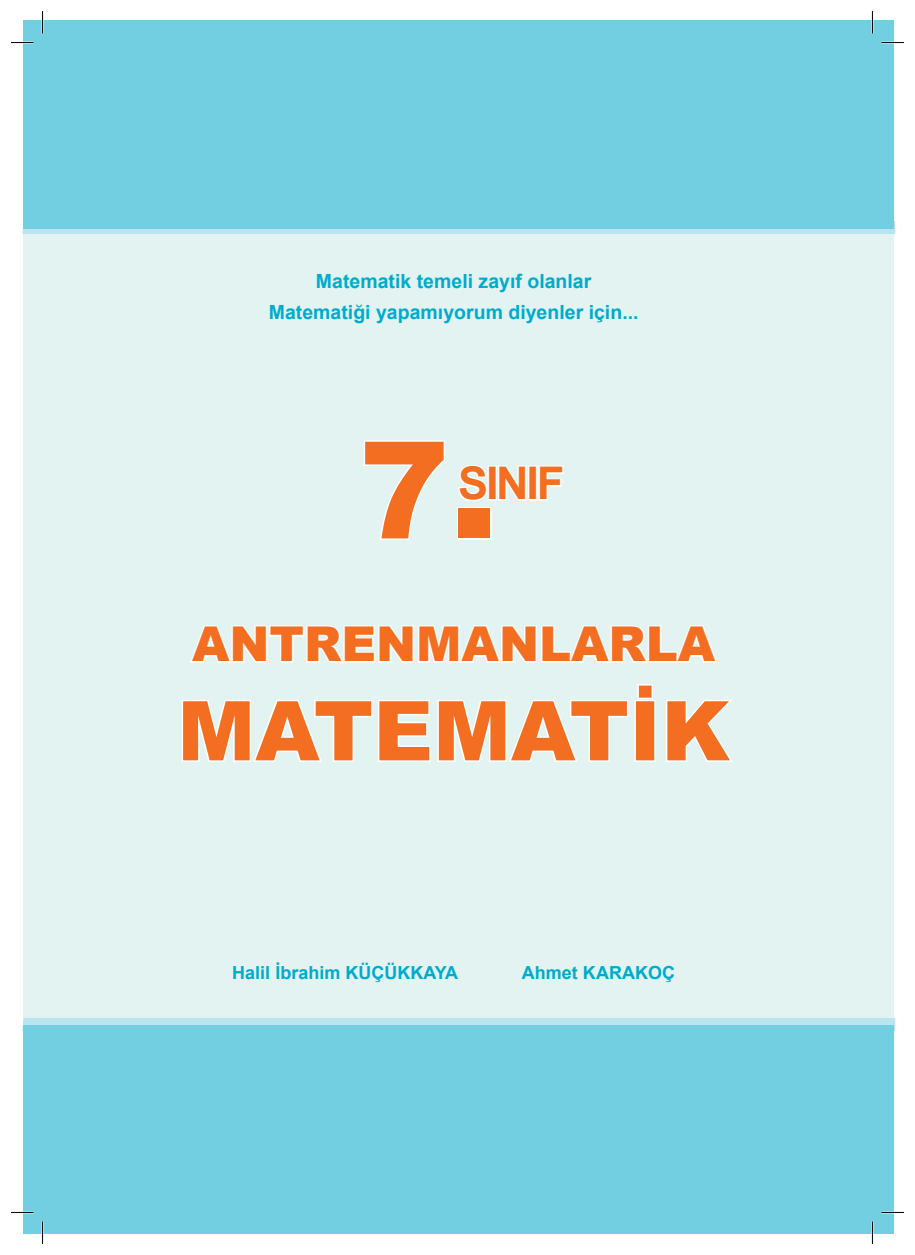
<style>
.page{position:relative;width:915px;height:1255px;background:#fff}
.page>*{position:absolute;margin:0;border:0;box-sizing:border-box;transform-origin:0 0}
.t1{font:900 135px "Arial";color:#f36e21}
.t2{font:900 82.5px "Arial";color:#f36e21}
.t3{font:900 48px "Arial";color:#f36e21}
.t4{font:700 45px "Arial";letter-spacing:-.05em;color:#f36e21}
.t5{font:700 19.5px/31.5px "Arial";color:#00abcd;text-align:center}
.t6{font:700 18px "Arial";color:#00abcd}
.s1{font-size:150px}
</style>
<div class="page">
<div style="left:23px;top:21px;width:870px;height:1004px;background:#e2f3f2"></div>
<svg style="left:22px;top:221px;width:872px;height:13px;background:#aee0ec"></svg>
<svg style="left:22px;top:1017px;width:872px;height:13px;background:#bee5ef"></svg>
<div style="left:23px;top:20px;width:870px;height:208px;background:#72cee1"></div>
<div style="left:23px;top:1025px;width:870px;height:208px;background:#72cee1"></div>
<svg style="left:190px;top:625px;width:527px;height:38px"></svg>
<svg style="left:182px;top:684px;width:474px;height:78px"></svg>
<svg style="left:666px;top:700px;width:67px;height:62px"></svg>
<svg style="left:364px;top:440px;width:81px;height:100px"></svg>
<div style="left:456px;top:507px;width:35px;height:33px;border:3px solid #fff"></div>
<svg style="left:458px;top:465px;width:29px;height:36px"></svg>
<div style="left:487px;top:465px;width:10px;height:36px;border:3px solid #fff"></div>
<svg style="left:496px;top:465px;width:31px;height:36px"></svg>
<div style="left:528px;top:465px;width:9px;height:36px;border:3px solid #fff"></div>
<svg style="left:537px;top:465px;width:27px;height:36px"></svg>
<hr style="left:11px;top:1211px;width:23px;height:2px;background:#fff">
<hr style="left:881px;top:1211px;width:22px;height:2px;background:#fff">
<hr style="left:871px;top:11px;width:2px;height:23px;background:#fff">
<hr style="left:871px;top:1221px;width:2px;height:22px;background:#fff">
<svg style="left:11px;top:42px;width:23px;height:1px"></svg>
<svg style="left:881px;top:42px;width:22px;height:1px"></svg>
<svg style="left:11px;top:1212px;width:23px;height:1px"></svg>
<svg style="left:881px;top:1212px;width:22px;height:1px"></svg>
<svg style="left:42px;top:11px;width:1px;height:23px"></svg>
<svg style="left:42px;top:1221px;width:1px;height:22px"></svg>
<svg style="left:871px;top:11px;width:1px;height:23px"></svg>
<svg style="left:871px;top:1221px;width:1px;height:22px"></svg>
<p class="t5" style="left:269px;top:266px;width:371px">Matematik temeli zayıf olanlar<br>Matematiği yapamıyorum diyenler için...</p>
<h1 class="t1" style="left:359px;top:392px;width:141px">7<span class="s1">.</span></h1>
<h3 class="t4" style="left:458px;top:454px;width:108px">SINIF</h3>
<h3 class="t3" style="left:192px;top:609px;width:524px">ANTRENMANLARLA</h3>
<h2 class="t2" style="left:177px;top:671px;width:554px">MATEMATİK</h2>
<p class="t6" style="left:232px;top:960px;width:227px">Halil İbrahim KÜÇÜKKAYA</p>
<p class="t6" style="left:521px;top:960px;width:154px">Ahmet KARAKOÇ</p>
</div>
